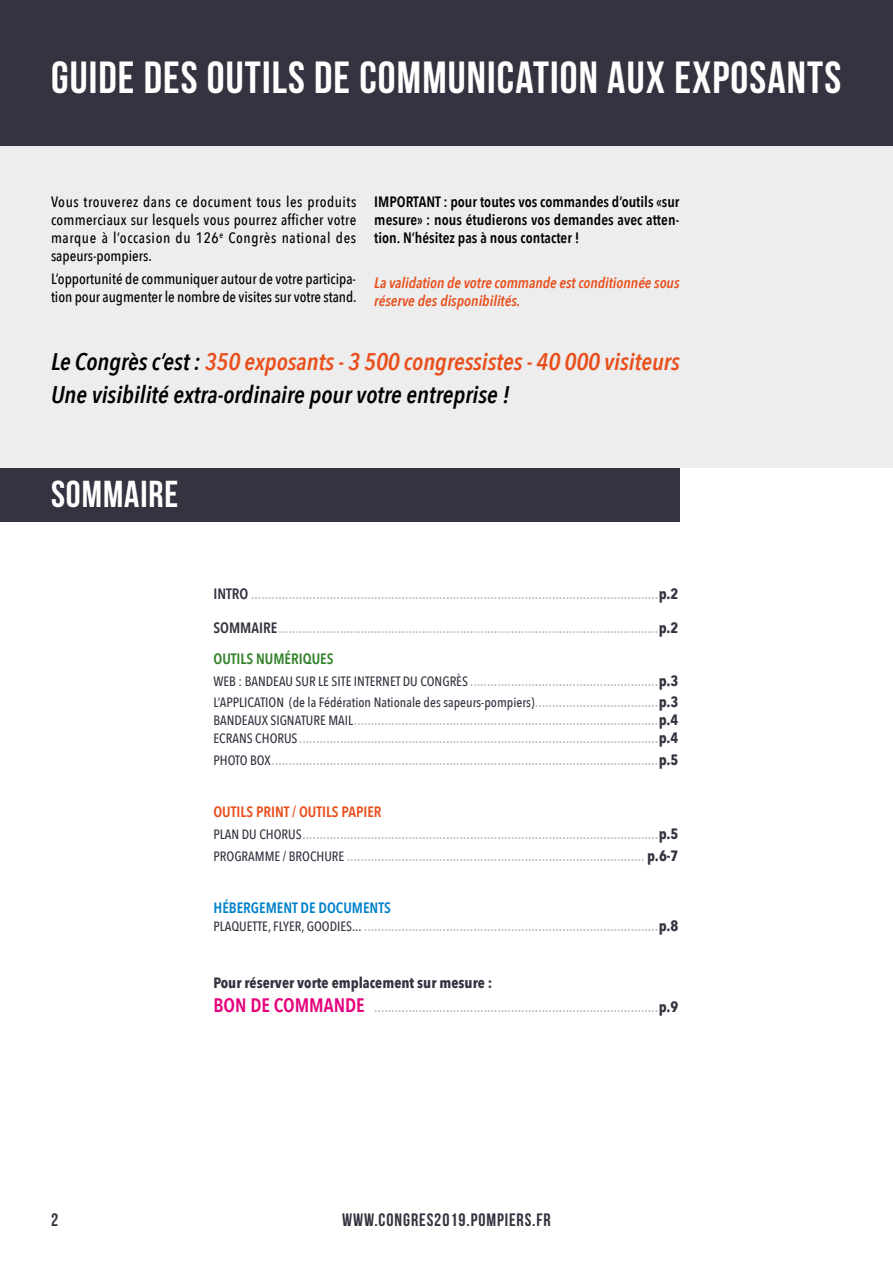
<style>
.page{position:relative;width:893px;height:1263px;background:#fff}
.page>*{position:absolute;margin:0;border:0;box-sizing:border-box;transform-origin:0 0}
.t1{font:45px "Bebas Neue";letter-spacing:.025em;color:#fff}
.t2{font:37.5px "Bebas Neue";letter-spacing:.025em;color:#fff}
.t3{font:italic 600 24px/33px "Avenir Next Condensed";color:#000}
.t4{font:18px "Bebas Neue";letter-spacing:.05em;color:#363240}
.t5{font:500 15px/18px "Avenir Next Condensed";color:#b5b0b8}
.t6{font:500 15px/18px "Avenir Next Condensed";color:#000;text-align:justify}
.t7{font:600 15px/18px "Avenir Next Condensed";color:#000;text-align:justify}
.t8{font:italic 600 15px/18px "Avenir Next Condensed";color:#e94e1b}
.t9{font:500 13.5px "Avenir Next Condensed";color:#363240}
.s1{color:#e94e1b}
.s2{font-weight:600;color:#363240}
.s3{font-weight:700;color:#363240}
.s4{font-weight:600;color:#32822a}
.s5{font-size:13.5px;color:#363240}
.s6{font-size:15px;color:#b5b0b8}
.s7{font-weight:700;font-size:15px}
.s8{font-weight:600;color:#e94e1b}
.s9{font-weight:600;color:#0081c9}
.s10{font-weight:600;font-size:19.5px;color:#e6007d}
</style>
<div class="page">
<div style="left:0;top:0;width:893px;height:468px;background:#ededed"></div>
<div style="left:0;top:0;width:893px;height:146px;background:#363240"></div>
<div style="left:0;top:468px;width:679px;height:53px;background:#363240"></div>
<h1 class="t1" style="left:51px;top:53px;width:792px">GUIDE DES OUTILS DE COMMUNICATION AUX EXPOSANTS</h1>
<p class="t6" style="left:51px;top:193px;width:307px">Vous trouverez dans ce document tous les produits commerciaux sur lesquels vous pourrez afficher votre marque à l’occasion du 126<sup>e</sup> Congrès national des sapeurs-pompiers.</p>
<p class="t6" style="left:51px;top:269px;width:307px">L’opportunité de communiquer autour de votre participa&shy;tion pour augmenter le nombre de visites sur votre stand.</p>
<p class="t7" style="left:374px;top:193px;width:307px">IMPORTANT : pour toutes vos commandes d’outils «sur mesure» : nous étudierons vos demandes avec atten&shy;tion. N’hésitez pas à nous contacter !</p>
<p class="t8" style="left:374px;top:274px;width:307px">La validation de votre commande est conditionnée sous réserve des disponibilités.</p>
<h3 class="t3" style="left:51px;top:345px;width:630px">Le Congrès c’est : <span class="s1">350 exposants - 3 500 congressistes - 40 000 visiteurs<br></span>Une visibilité extra-ordinaire pour votre entreprise !</h3>
<h2 class="t2" style="left:51px;top:474px;width:129px">SOMMAIRE</h2>
<p class="t5" style="left:213px;top:585px;width:466px"><span class="s2">INTRO</span> .......................................................................................................................<span class="s3">p.2</span></p>
<p class="t5" style="left:213px;top:613px;width:466px;line-height:30.8px"><span class="s2">SOMMAIRE</span>...............................................................................................................<span class="s3">p.2<br></span><span class="s4">OUTILS NUMÉRIQUES</span></p>
<p class="t5" style="left:213px;top:671px;width:467px"><span class="s5">WEB : BANDEAU SUR LE SITE INTERNET DU CONGRÈS</span> .......................................................<span class="s3">p.3</span></p>
<p class="t9" style="left:213px;top:694px;width:466px">L’APPLICATION (de la Fédération Nationale des sapeurs-pompiers)<span class="s6">....................................</span><span class="s7">p.3</span></p>
<p class="t5" style="left:213px;top:711px;width:467px"><span class="s5">BANDEAUX SIGNATURE MAIL</span>.........................................................................................<span class="s3">p.4<br></span><span class="s5">ECRANS CHORUS</span>.........................................................................................................<span class="s3">p.4</span></p>
<p class="t5" style="left:213px;top:751px;width:466px"><span class="s5">PHOTO BOX</span>.................................................................................................................<span class="s3">p.5</span></p>
<p class="t5" style="left:213px;top:801px;width:467px;line-height:21.6px"><span class="s8">OUTILS PRINT / OUTILS PAPIER<br></span><span class="s5">PLAN DU CHORUS</span>........................................................................................................<span class="s3">p.5<br></span><span class="s5">PROGRAMME / BROCHURE</span> ....................................................................................... <span class="s3">p.6-7</span></p>
<p class="t5" style="left:213px;top:898px;width:466px"><span class="s9">HÉBERGEMENT DE DOCUMENTS<br></span><span class="s5">PLAQUETTE, FLYER, GOODIES...</span> ......................................................................................<span class="s3">p.8</span></p>
<p class="t5" style="left:213px;top:971px;width:467px;line-height:23.4px"><span class="s3">Pour réserver vorte emplacement sur mesure :<br></span><span class="s10">BON DE COMMANDE</span> ...................................................................................<span class="s3">p.9</span></p>
<p class="t4" style="left:51px;top:1210px;width:9px">2</p>
<p class="t4" style="left:342px;top:1210px;width:210px">WWW.CONGRES2019.POMPIERS.FR</p>
</div>
